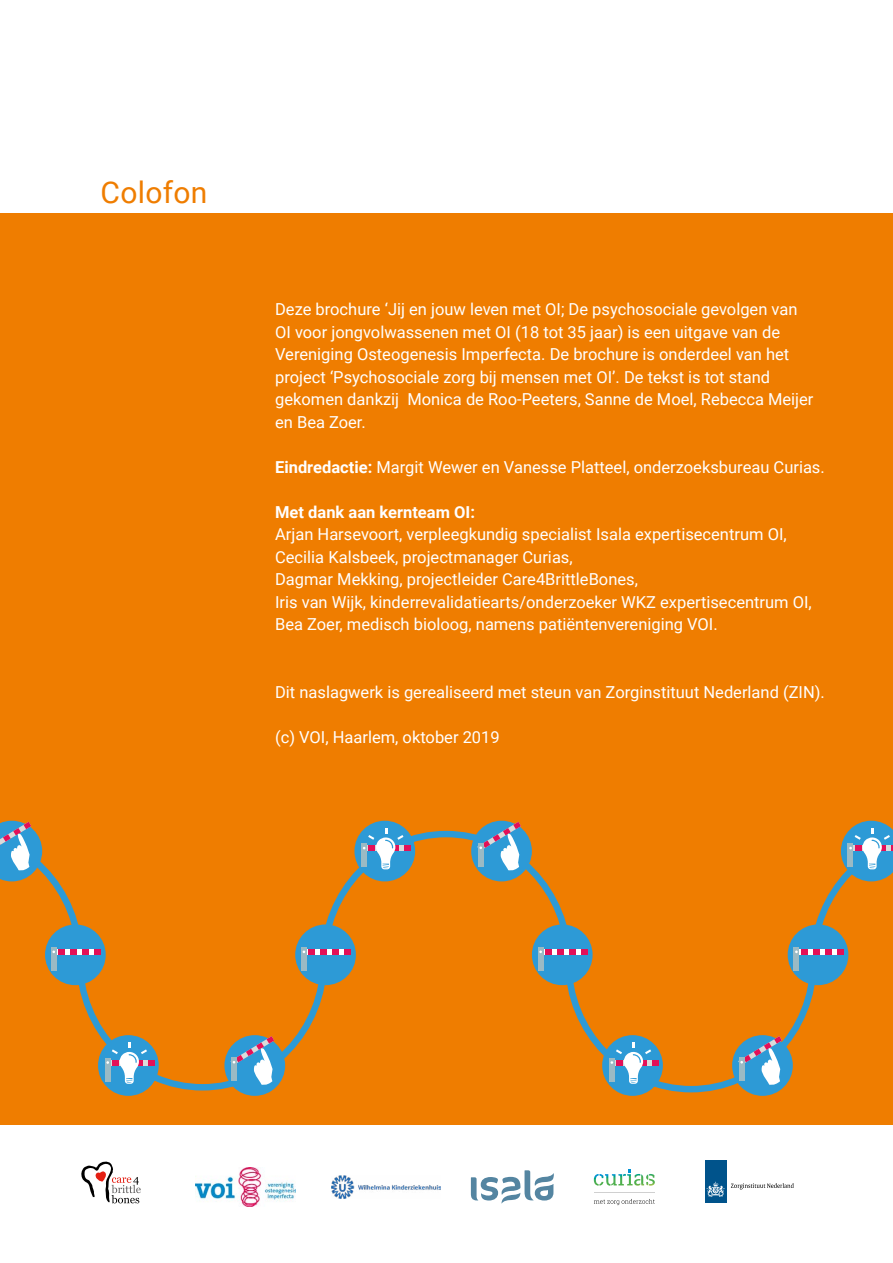
<style>
.page{position:relative;width:893px;height:1263px;background:#fff}
.page>*{position:absolute;margin:0;border:0;box-sizing:border-box;transform-origin:0 0}
.t1{font:30px "Roboto";letter-spacing:.01em;color:#ef7d00}
.t2{font:16.5px/22.5px "Roboto";color:#fff}
.t3{font:700 16.5px "Roboto";color:#fff}
.s1{font-weight:700}
</style>
<div class="page">
<div style="left:0;top:213px;width:893px;height:912px;background:#ef7d00"></div>
<img style="left:196px;top:1167px;width:99px;height:40px">
<svg style="left:471px;top:1170px;width:83px;height:33px"></svg>
<svg style="left:81px;top:1161px;width:60px;height:42px"></svg>
<img style="left:331px;top:1175px;width:110px;height:23px">
<div style="left:705px;top:1161px;width:21px;height:42px;background:#00538b"></div>
<svg style="left:706px;top:1181px;width:19px;height:16px"></svg>
<svg style="left:731px;top:1183px;width:63px;height:6px"></svg>
<svg style="left:594px;top:1170px;width:61px;height:16px"></svg>
<svg style="left:594px;top:1199px;width:61px;height:6px"></svg>
<hr style="left:594px;top:1192px;width:60px;height:1px;background:#d0d0d0">
<svg style="left:7px;top:826px;width:869px;height:269px"></svg>
<div style="left:98px;top:1035px;width:61px;height:61px;background:#2d9ad6;border-radius:50%"></div>
<div style="left:105px;top:1058px;width:6px;height:23px;background:#9bbac4"></div>
<svg style="left:106px;top:1042px;width:48px;height:42px"></svg>
<svg style="left:0;top:821px;width:42px;height:60px;background:#75a3bb"></svg>
<div style="left:354px;top:821px;width:61px;height:60px;background:#2d9ad6;border-radius:50%"></div>
<div style="left:361px;top:843px;width:6px;height:24px;background:#9bbac4"></div>
<svg style="left:363px;top:828px;width:48px;height:41px"></svg>
<svg style="left:841px;top:821px;width:52px;height:60px;background:#70a2ba"></svg>
<div style="left:602px;top:1035px;width:61px;height:61px;background:#2d9ad6;border-radius:50%"></div>
<div style="left:609px;top:1058px;width:6px;height:23px;background:#9bbac4"></div>
<svg style="left:611px;top:1042px;width:48px;height:42px"></svg>
<div style="left:45px;top:924px;width:61px;height:61px;background:#2d9ad6;border-radius:50%"></div>
<svg style="left:64px;top:949px;width:31px;height:5px"></svg>
<svg style="left:70px;top:949px;width:6px;height:5px"></svg>
<svg style="left:82px;top:949px;width:7px;height:5px"></svg>
<div style="left:51px;top:947px;width:6px;height:23px;background:#9bbac4"></div>
<svg style="left:52px;top:949px;width:12px;height:5px"></svg>
<svg style="left:95px;top:949px;width:6px;height:5px"></svg>
<div style="left:295px;top:924px;width:61px;height:61px;background:#2d9ad6;border-radius:50%"></div>
<svg style="left:315px;top:949px;width:30px;height:5px"></svg>
<svg style="left:321px;top:949px;width:6px;height:5px"></svg>
<svg style="left:333px;top:949px;width:6px;height:5px"></svg>
<div style="left:301px;top:947px;width:6px;height:23px;background:#9bbac4"></div>
<svg style="left:303px;top:949px;width:12px;height:5px"></svg>
<svg style="left:345px;top:949px;width:6px;height:5px"></svg>
<div style="left:532px;top:924px;width:61px;height:61px;background:#2d9ad6;border-radius:50%"></div>
<svg style="left:551px;top:949px;width:31px;height:5px"></svg>
<svg style="left:557px;top:949px;width:6px;height:5px"></svg>
<svg style="left:569px;top:949px;width:6px;height:5px"></svg>
<div style="left:538px;top:947px;width:5px;height:23px;background:#9bbac4"></div>
<svg style="left:539px;top:949px;width:12px;height:5px"></svg>
<svg style="left:582px;top:949px;width:6px;height:5px"></svg>
<div style="left:788px;top:924px;width:60px;height:61px;background:#2d9ad6;border-radius:50%"></div>
<svg style="left:807px;top:949px;width:30px;height:5px"></svg>
<svg style="left:813px;top:949px;width:6px;height:5px"></svg>
<svg style="left:825px;top:949px;width:6px;height:5px"></svg>
<div style="left:793px;top:947px;width:6px;height:23px;background:#9bbac4"></div>
<svg style="left:795px;top:949px;width:12px;height:5px"></svg>
<svg style="left:837px;top:949px;width:6px;height:5px"></svg>
<div style="left:224px;top:1035px;width:61px;height:61px;background:#2d9ad6;border-radius:50%"></div>
<svg style="left:230px;top:1036px;width:44px;height:50px"></svg>
<div style="left:732px;top:1035px;width:61px;height:61px;background:#2d9ad6;border-radius:50%"></div>
<svg style="left:738px;top:1036px;width:44px;height:50px"></svg>
<div style="left:471px;top:821px;width:61px;height:60px;background:#2d9ad6;border-radius:50%"></div>
<svg style="left:477px;top:822px;width:44px;height:50px"></svg>
<h1 class="t1" style="left:101px;top:171px;width:108px">Colofon</h1>
<p class="t2" style="left:275px;top:297px;width:540px">Deze brochure ‘Jij en jouw leven met OI; De psychosociale gevolgen van OI voor jongvolwassenen met OI (18 tot 35 jaar) is een uitgave van de Vereniging Osteogenesis Imperfecta. De brochure is onderdeel van het project ‘Psychosociale zorg bij mensen met OI’. De tekst is tot stand gekomen dankzij Monica de Roo-Peeters, Sanne de Moel, Rebecca Meijer en Bea Zoer.</p>
<p class="t2" style="left:275px;top:455px;width:551px"><span class="s1">Eindredactie:</span> Margit Wewer en Vanesse Platteel, onderzoeksbureau Curias.</p>
<p class="t3" style="left:275px;top:500px;width:201px">Met dank aan kernteam OI:</p>
<p class="t2" style="left:275px;top:522px;width:538px">Arjan Harsevoort, verpleegkundig specialist Isala expertisecentrum OI, Cecilia Kalsbeek, projectmanager Curias,<br>Dagmar Mekking, projectleider Care4BrittleBones,<br>Iris van Wijk, kinderrevalidatiearts/onderzoeker WKZ expertisecentrum OI, Bea Zoer, medisch bioloog, namens patiëntenvereniging VOI.</p>
<p class="t2" style="left:275px;top:680px;width:551px">Dit naslagwerk is gerealiseerd met steun van Zorginstituut Nederland (ZIN).</p>
<p class="t2" style="left:275px;top:725px;width:226px">(c) VOI, Haarlem, oktober 2019</p>
</div>
